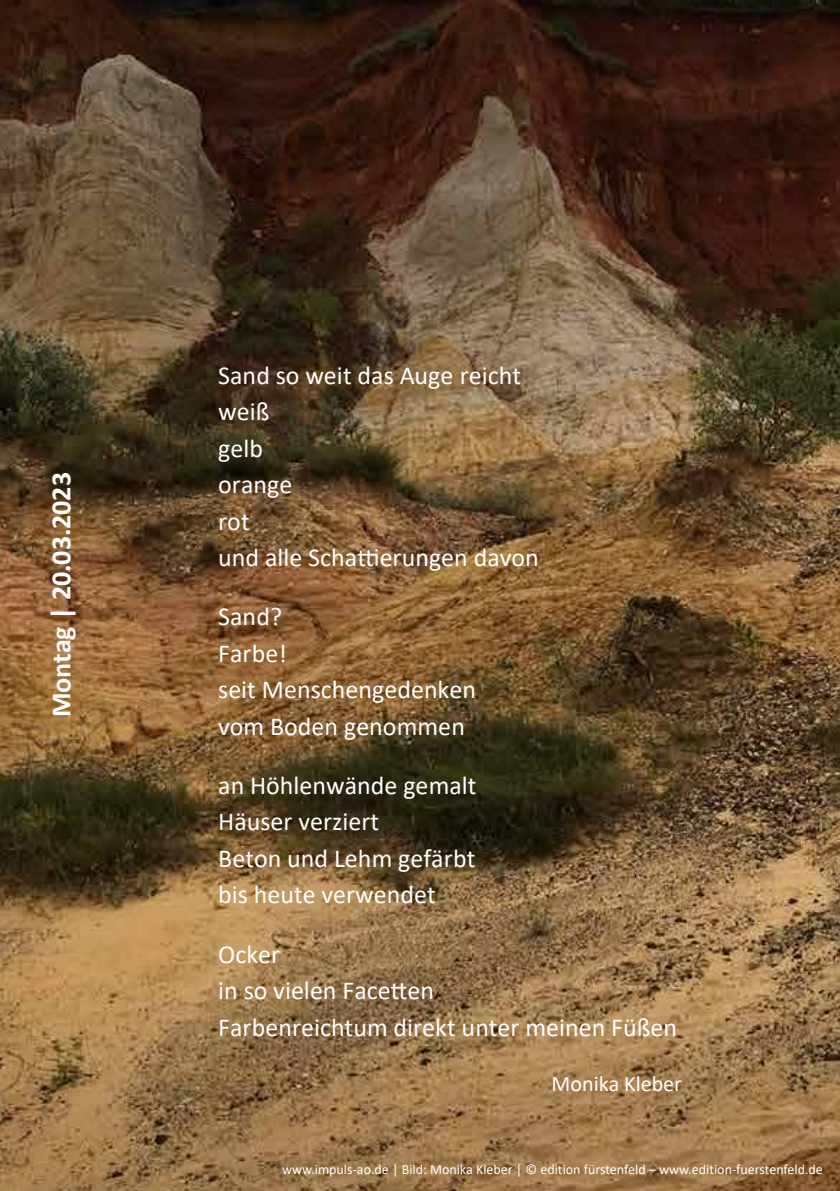
<style>
.page{position:relative;width:840px;height:1191px;background:#fff}
.page>*{position:absolute;margin:0;border:0;box-sizing:border-box;transform-origin:0 0}
.t1{font:700 28px "Calibri";color:#fff}
.t2{font:26px/36.4px "Calibri";color:#fff}
.t3{font:22px "Calibri";color:#fff}
.t4{font:14px "Calibri";color:#fff}
</style>
<div class="page">
<img style="left:0;top:0;width:839px;height:1191px">
<p class="t1" style="left:41px;top:717px;width:247px;rotate:-90deg">Montag | 20.03.2023</p>
<p class="t2" style="left:218px;top:356px;width:322px">Sand so weit das Auge reicht weiß<br>gelb<br>orange<br>rot<br>und alle Schattierungen davon</p>
<p class="t2" style="left:218px;top:598px;width:259px">Sand?<br>Farbe!<br>seit Menschengedenken vom Boden genommen</p>
<p class="t2" style="left:218px;top:766px;width:260px">an Höhlenwände gemalt<br>Häuser verziert<br>Beton und Lehm gefärbt bis heute verwendet</p>
<p class="t2" style="left:218px;top:935px;width:460px">Ocker<br>in so vielen Facetten<br>Farbenreichtum direkt unter meinen Füßen</p>
<p class="t3" style="left:551px;top:1068px;width:132px">Monika Kleber</p>
<p class="t4" style="left:282px;top:1159px;width:542px">www.impuls-ao.de | Bild: Monika Kleber | © edition fürstenfeld – www.edition-fuerstenfeld.de</p>
</div>
